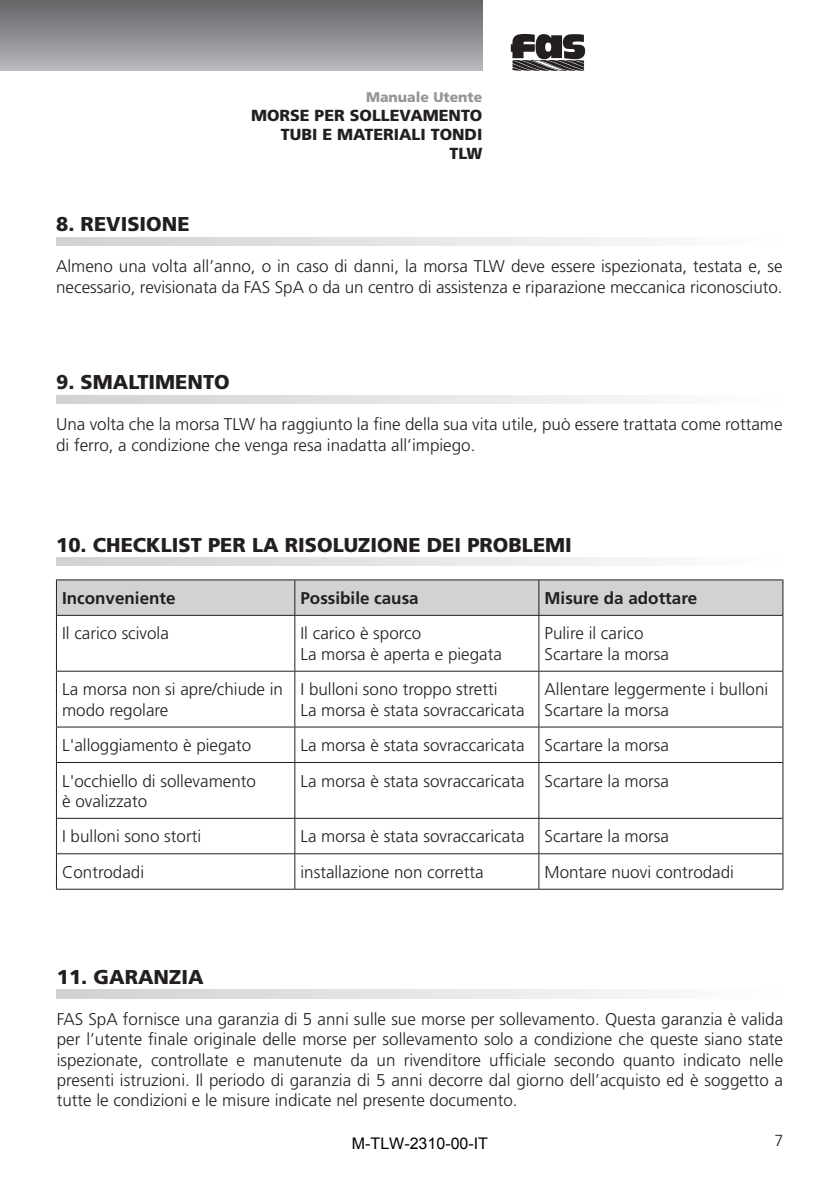
<style>
.page{position:relative;width:840px;height:1191px;background:#fff}
.page>*{position:absolute;margin:0;border:0;box-sizing:border-box;transform-origin:0 0}
.t1{font:900 20px "Frutiger";color:#231f20}
.t2{font:300 17px/20.4px "Frutiger";color:#231f20}
.t3{font:700 17px "Frutiger";color:#231f20}
.t4{font:900 16px/19.2px "Frutiger";color:#231f20;text-align:right}
.t5{font:16px "Arial";color:#000}
.t6{font:300 16px "Frutiger";color:#231f20}
.t7{font:900 14px "Frutiger";color:#939598}
</style>
<div class="page">
<svg style="left:510px;top:34px;width:75px;height:37px"></svg>
<div style="left:0;top:0;width:482px;height:71px;background:linear-gradient(to bottom,#626366,#b8b9bd)"></div>
<svg style="left:56px;top:237px;width:582px;height:9px"></svg>
<svg style="left:56px;top:395px;width:582px;height:9px"></svg>
<svg style="left:56px;top:557px;width:582px;height:9px"></svg>
<div style="left:57px;top:580px;width:725px;height:35px;background:#d1d2d4"></div>
<hr style="left:56px;top:579px;width:239px;height:1px;background:#231f20">
<hr style="left:56px;top:580px;width:1px;height:35px;background:#231f20">
<hr style="left:295px;top:579px;width:243px;height:1px;background:#231f20">
<hr style="left:294px;top:580px;width:1px;height:35px;background:#231f20">
<hr style="left:538px;top:579px;width:244px;height:1px;background:#231f20">
<hr style="left:538px;top:580px;width:1px;height:35px;background:#231f20">
<hr style="left:782px;top:580px;width:1px;height:35px;background:#231f20">
<hr style="left:56px;top:615px;width:239px;height:1px;background:#231f20">
<hr style="left:56px;top:615px;width:1px;height:56px;background:#231f20">
<hr style="left:295px;top:615px;width:243px;height:1px;background:#231f20">
<hr style="left:294px;top:615px;width:1px;height:56px;background:#231f20">
<hr style="left:538px;top:615px;width:244px;height:1px;background:#231f20">
<hr style="left:538px;top:615px;width:1px;height:56px;background:#231f20">
<hr style="left:782px;top:615px;width:1px;height:56px;background:#231f20">
<hr style="left:56px;top:671px;width:239px;height:1px;background:#231f20">
<hr style="left:56px;top:671px;width:1px;height:55px;background:#231f20">
<hr style="left:295px;top:671px;width:243px;height:1px;background:#231f20">
<hr style="left:294px;top:671px;width:1px;height:55px;background:#231f20">
<hr style="left:538px;top:671px;width:244px;height:1px;background:#231f20">
<hr style="left:538px;top:671px;width:1px;height:55px;background:#231f20">
<hr style="left:782px;top:671px;width:1px;height:55px;background:#231f20">
<hr style="left:56px;top:726px;width:239px;height:1px;background:#231f20">
<hr style="left:56px;top:727px;width:1px;height:35px;background:#231f20">
<hr style="left:295px;top:726px;width:243px;height:1px;background:#231f20">
<hr style="left:294px;top:727px;width:1px;height:35px;background:#231f20">
<hr style="left:538px;top:726px;width:244px;height:1px;background:#231f20">
<hr style="left:538px;top:727px;width:1px;height:35px;background:#231f20">
<hr style="left:782px;top:727px;width:1px;height:35px;background:#231f20">
<hr style="left:56px;top:762px;width:239px;height:1px;background:#231f20">
<hr style="left:56px;top:763px;width:1px;height:55px;background:#231f20">
<hr style="left:295px;top:762px;width:243px;height:1px;background:#231f20">
<hr style="left:294px;top:763px;width:1px;height:55px;background:#231f20">
<hr style="left:538px;top:762px;width:244px;height:1px;background:#231f20">
<hr style="left:538px;top:763px;width:1px;height:55px;background:#231f20">
<hr style="left:782px;top:763px;width:1px;height:55px;background:#231f20">
<hr style="left:56px;top:818px;width:239px;height:1px;background:#231f20">
<hr style="left:56px;top:818px;width:1px;height:35px;background:#231f20">
<hr style="left:295px;top:818px;width:243px;height:1px;background:#231f20">
<hr style="left:294px;top:818px;width:1px;height:35px;background:#231f20">
<hr style="left:538px;top:818px;width:244px;height:1px;background:#231f20">
<hr style="left:538px;top:818px;width:1px;height:35px;background:#231f20">
<hr style="left:782px;top:818px;width:1px;height:35px;background:#231f20">
<hr style="left:56px;top:853px;width:239px;height:1px;background:#231f20">
<hr style="left:56px;top:854px;width:1px;height:35px;background:#231f20">
<hr style="left:295px;top:853px;width:243px;height:1px;background:#231f20">
<hr style="left:294px;top:854px;width:1px;height:35px;background:#231f20">
<hr style="left:538px;top:853px;width:244px;height:1px;background:#231f20">
<hr style="left:538px;top:854px;width:1px;height:35px;background:#231f20">
<hr style="left:782px;top:854px;width:1px;height:35px;background:#231f20">
<hr style="left:56px;top:889px;width:239px;height:1px;background:#231f20">
<hr style="left:295px;top:889px;width:243px;height:1px;background:#231f20">
<hr style="left:538px;top:889px;width:244px;height:1px;background:#231f20">
<svg style="left:57px;top:989px;width:581px;height:9px"></svg>
<p class="t7" style="left:366px;top:88px;width:118px">Manuale Utente</p>
<p class="t4" style="left:251px;top:106px;width:233px">MORSE PER SOLLEVAMENTO<br>TUBI E MATERIALI TONDI<br>TLW</p>
<p class="t1" style="left:56px;top:212px;width:135px">8. REVISIONE</p>
<p class="t2" style="left:56px;top:256px;width:727px">Almeno una volta all’anno, o in caso di danni, la morsa TLW deve essere ispezionata, testata e, se necessario, revisionata da FAS SpA o da un centro di assistenza e riparazione meccanica riconosciuto.</p>
<p class="t1" style="left:56px;top:370px;width:175px">9. SMALTIMENTO</p>
<p class="t2" style="left:56px;top:414px;width:727px">Una volta che la morsa TLW ha raggiunto la fine della sua vita utile, può essere trattata come rottame di ferro, a condizione che venga resa inadatta all’impiego.</p>
<p class="t1" style="left:56px;top:532px;width:517px">10. CHECKLIST PER LA RISOLUZIONE DEI PROBLEMI</p>
<p class="t3" style="left:62px;top:588px;width:115px">Inconveniente</p>
<p class="t3" style="left:300px;top:588px;width:120px">Possibile causa</p>
<p class="t3" style="left:544px;top:588px;width:154px">Misure da adottare</p>
<p class="t2" style="left:62px;top:623px;width:108px">Il carico scivola</p>
<p class="t2" style="left:300px;top:623px;width:203px">Il carico è sporco<br>La morsa è aperta e piegata</p>
<p class="t2" style="left:544px;top:623px;width:126px">Pulire il carico<br>Scartare la morsa</p>
<p class="t2" style="left:62px;top:679px;width:222px">La morsa non si apre/chiude in modo regolare</p>
<p class="t2" style="left:300px;top:679px;width:225px">I bulloni sono troppo stretti<br>La morsa è stata sovraccaricata</p>
<p class="t2" style="left:544px;top:679px;width:225px">Allentare leggermente i bulloni<br>Scartare la morsa</p>
<p class="t2" style="left:62px;top:735px;width:190px">L'alloggiamento è piegato</p>
<p class="t2" style="left:300px;top:735px;width:370px">La morsa è stata sovraccaricata Scartare la morsa</p>
<p class="t2" style="left:62px;top:770px;width:195px">L'occhiello di sollevamento è ovalizzato</p>
<p class="t2" style="left:300px;top:770px;width:370px">La morsa è stata sovraccaricata Scartare la morsa</p>
<p class="t2" style="left:62px;top:826px;width:140px">I bulloni sono storti</p>
<p class="t2" style="left:300px;top:826px;width:370px">La morsa è stata sovraccaricata Scartare la morsa</p>
<p class="t2" style="left:62px;top:862px;width:83px">Controdadi</p>
<p class="t2" style="left:300px;top:862px;width:184px">installazione non corretta</p>
<p class="t2" style="left:544px;top:862px;width:191px">Montare nuovi controdadi</p>
<p class="t1" style="left:57px;top:965px;width:148px">11. GARANZIA</p>
<p class="t2" style="left:57px;top:1009px;width:727px;text-align:justify">FAS SpA fornisce una garanzia di 5 anni sulle sue morse per sollevamento. Questa garanzia è valida per l’utente finale originale delle morse per sollevamento solo a condizione che queste siano state ispezionate, controllate e manutenute da un rivenditore ufficiale secondo quanto indicato nelle presenti istruzioni. Il periodo di garanzia di 5 anni decorre dal giorno dell’acquisto ed è soggetto a tutte le condizioni e le misure indicate nel presente documento.</p>
<p class="t5" style="left:352px;top:1132px;width:138px">M-TLW-2310-00-IT</p>
<p class="t6" style="left:773px;top:1131px;width:10px">7</p>
</div>
